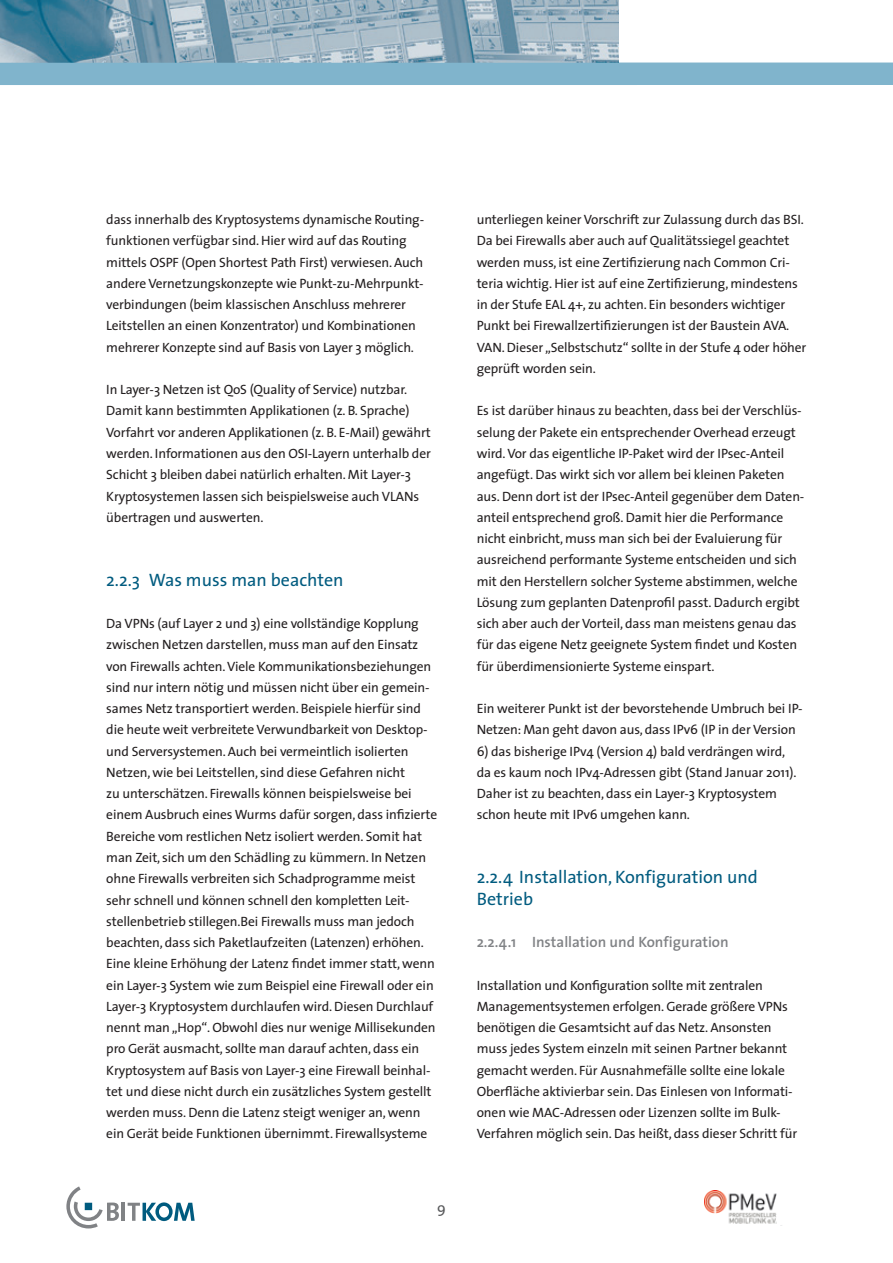
<style>
.page{position:relative;width:893px;height:1263px;background:#fff}
.page>*{position:absolute;margin:0;border:0;box-sizing:border-box;transform-origin:0 0}
.Überschrift_Ebene_3{font:18px/21.3px "The Sans";color:#005b7f}
.Überschrift_Ebene_4{font:600 15px "The Sans";color:#808285}
.t1{font:15px "The Sans";color:#57585a}
.Fließtext{font:13.5px/21.3px "The Sans";letter-spacing:-.01em;color:#231f20}
</style>
<div class="page">
<svg style="left:0;top:0;width:618px;height:63px;background:#88a7b8"></svg>
<div style="left:0;top:63px;width:893px;height:22px;background:#80b4cc"></div>
<svg style="left:66px;top:1186px;width:53px;height:42px"></svg>
<hr style="left:121px;top:1203px;width:4px;height:18px;background:#808285">
<div style="left:85px;top:1203px;width:7px;height:7px;background:#005b7f"></div>
<svg style="left:128px;top:1202px;width:67px;height:19px"></svg>
<img style="left:704px;top:1190px;width:73px;height:34px">
<p class="Fließtext" style="left:106px;top:209px;width:319px">dass innerhalb des Kryptosystems dynamische Routing&shy;funktionen verfügbar sind. Hier wird auf das Routing mittels OSPF (Open Shortest Path First) verwiesen. Auch andere Vernetzungskonzepte wie Punkt-zu-Mehrpunkt&shy;verbindungen (beim klassischen Anschluss mehrerer Leitstellen an einen Konzentrator) und Kombinationen mehrerer Konzepte sind auf Basis von Layer 3 möglich.</p>
<p class="Fließtext" style="left:106px;top:379px;width:326px">In Layer-3 Netzen ist QoS (Quality of Service) nutzbar.<br>Damit kann bestimmten Applikationen (z. B. Sprache)<br>Vorfahrt vor anderen Applikationen (z. B. E-Mail) gewährt werden. Informationen aus den OSI-Layern unterhalb der Schicht 3 bleiben dabei natürlich erhalten. Mit Layer-3<br>Kryptosystemen lassen sich beispielsweise auch VLANs übertragen und auswerten.</p>
<p class="Überschrift_Ebene_3" style="left:106px;top:569px;width:239px">2.2.3 Was muss man beachten</p>
<p class="Fließtext" style="left:106px;top:613px;width:332px">Da VPNs (auf Layer 2 und 3) eine vollständige Kopplung zwischen Netzen darstellen, muss man auf den Einsatz von Firewalls achten. Viele Kommunikationsbeziehungen sind nur intern nötig und müssen nicht über ein gemein&shy;sames Netz transportiert werden. Beispiele hierfür sind die heute weit verbreitete Verwundbarkeit von Desktop&shy;und Serversystemen. Auch bei vermeintlich isolierten Netzen, wie bei Leitstellen, sind diese Gefahren nicht<br>zu unterschätzen. Firewalls können beispielsweise bei einem Ausbruch eines Wurms dafür sorgen, dass infizierte Bereiche vom restlichen Netz isoliert werden. Somit hat man Zeit, sich um den Schädling zu kümmern. In Netzen ohne Firewalls verbreiten sich Schadprogramme meist sehr schnell und können schnell den kompletten Leit&shy;stellenbetrieb stillegen.Bei Firewalls muss man jedoch beachten, dass sich Paketlaufzeiten (Latenzen) erhöhen.<br>Eine kleine Erhöhung der Latenz findet immer statt, wenn ein Layer-3 System wie zum Beispiel eine Firewall oder ein Layer-3 Kryptosystem durchlaufen wird. Diesen Durchlauf nennt man „Hop“. Obwohl dies nur wenige Millisekunden pro Gerät ausmacht, sollte man darauf achten, dass ein Kryptosystem auf Basis von Layer-3 eine Firewall beinhal&shy;tet und diese nicht durch ein zusätzliches System gestellt werden muss. Denn die Latenz steigt weniger an, wenn ein Gerät beide Funktionen übernimmt. Firewallsysteme</p>
<p class="t1" style="left:437px;top:1199px;width:10px">9</p>
<p class="Fließtext" style="left:477px;top:209px;width:331px">unterliegen keiner Vorschrift zur Zulassung durch das BSI.<br>Da bei Firewalls aber auch auf Qualitätssiegel geachtet werden muss, ist eine Zertifizierung nach Common Cri&shy;teria wichtig. Hier ist auf eine Zertifizierung, mindestens in der Stufe EAL 4+, zu achten. Ein besonders wichtiger Punkt bei Firewallzertifizierungen ist der Baustein AVA.<br>VAN. Dieser „Selbstschutz“ sollte in der Stufe 4 oder höher geprüft worden sein.</p>
<p class="Fließtext" style="left:477px;top:400px;width:329px">Es ist darüber hinaus zu beachten, dass bei der Verschlüs&shy;selung der Pakete ein entsprechender Overhead erzeugt wird. Vor das eigentliche IP-Paket wird der IPsec-Anteil angefügt. Das wirkt sich vor allem bei kleinen Paketen aus. Denn dort ist der IPsec-Anteil gegenüber dem Daten&shy;anteil entsprechend groß. Damit hier die Performance nicht einbricht, muss man sich bei der Evaluierung für ausreichend performante Systeme entscheiden und sich mit den Herstellern solcher Systeme abstimmen, welche Lösung zum geplanten Datenprofil passt. Dadurch ergibt sich aber auch der Vorteil, dass man meistens genau das für das eigene Netz geeignete System findet und Kosten für überdimensionierte Systeme einspart.</p>
<p class="Fließtext" style="left:477px;top:698px;width:327px">Ein weiterer Punkt ist der bevorstehende Umbruch bei IP-<br>Netzen: Man geht davon aus, dass IPv6 (IP in der Version</p>
<p class="Fließtext" style="left:477px;top:740px;width:321px">6) das bisherige IPv4 (Version 4) bald verdrängen wird, da es kaum noch IPv4-Adressen gibt (Stand Januar 2011).<br>Daher ist zu beachten, dass ein Layer-3 Kryptosystem schon heute mit IPv6 umgehen kann.</p>
<p class="Überschrift_Ebene_3" style="left:477px;top:867px;width:283px">2.2.4 Installation, Konfiguration und<br>Betrieb</p>
<p class="Überschrift_Ebene_4" style="left:477px;top:932px;width:254px">2.2.4.1 Installation und Konfiguration</p>
<p class="Fließtext" style="left:477px;top:974px;width:322px">Installation und Konfiguration sollte mit zentralen Managementsystemen erfolgen. Gerade größere VPNs benötigen die Gesamtsicht auf das Netz. Ansonsten muss jedes System einzeln mit seinen Partner bekannt gemacht werden. Für Ausnahmefälle sollte eine lokale Oberfläche aktivierbar sein. Das Einlesen von Informati&shy;onen wie MAC-Adressen oder Lizenzen sollte im Bulk-Verfahren möglich sein. Das heißt, dass dieser Schritt für</p>
</div>
